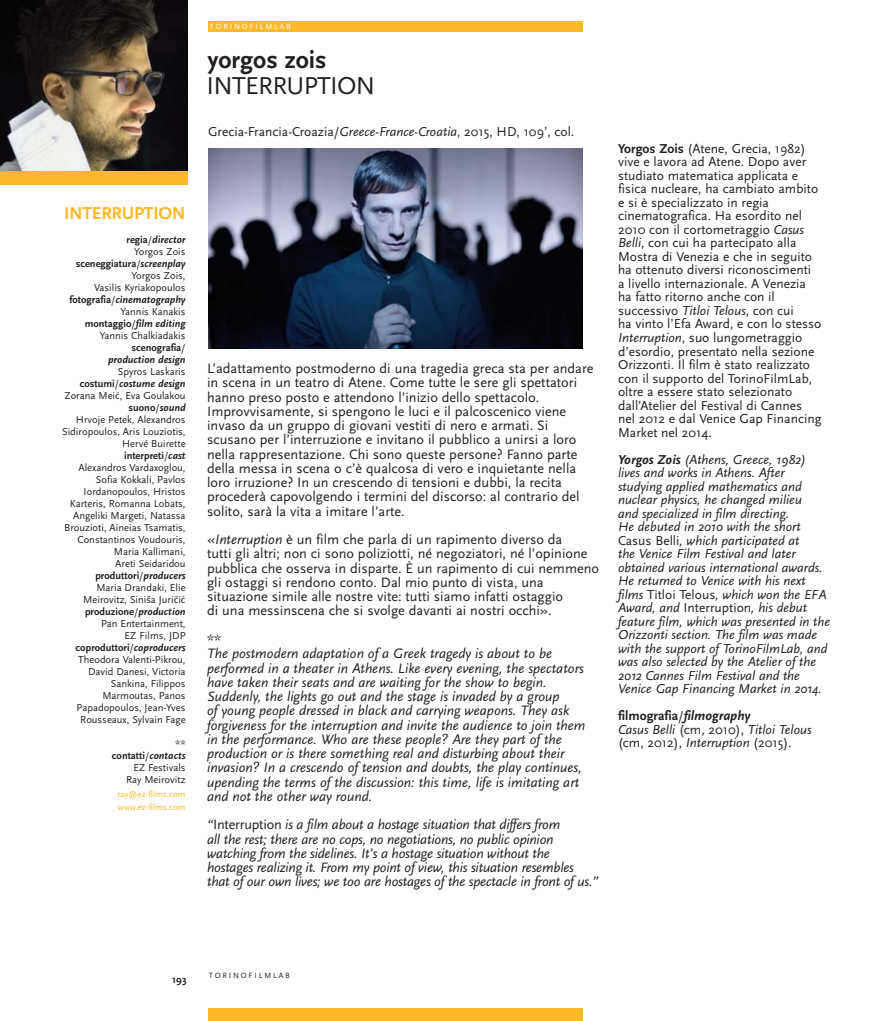
<style>
.page{position:relative;width:893px;height:1021px;background:#fff}
.page>*{position:absolute;margin:0;border:0;box-sizing:border-box;transform-origin:0 0}
.t1{font:25.5px "Scala Sans";letter-spacing:-.03em;color:#231f20}
.t2{font:700 25.5px "Scala Sans";color:#231f20}
.t3{font:700 18px "Scala Sans";letter-spacing:-.015em;color:#fdb82a}
.t4{font:14.25px/14.2px "Scala Sans";color:#231f20}
.t5{font:italic 14.25px/14.2px "Scala Sans";color:#231f20}
.t6{font:13.5px/13.5px "Scala Sans";color:#231f20}
.t7{font:italic 13.5px/13.5px "Scala Sans";color:#231f20}
.t8{font:10.5px/12px "Scala Sans";color:#231f20;text-align:right}
.t9{font:700 10.5px "Scala Sans";color:#231f20}
.t10{font:9px/13.5px "Scala Sans";color:#fdb82a}
.t11{font:7.8px "Scala Sans";letter-spacing:.23em;color:#fff}
.t12{font:7.8px "Scala Sans";letter-spacing:.23em;color:#231f20}
.s1{font-weight:700}
.s2{font-weight:700;font-style:italic}
.s3{font-family:"Lucida Grande";font-size:9px}
.s4{font-family:"Candara"}
.s5{font-style:italic}
.s6{font-style:normal}
.s7{font-weight:700;font-style:normal}
</style>
<div class="page">
<div style="left:208px;top:1008px;width:375px;height:12px;background:#fdb82a"></div>
<div style="left:208px;top:21px;width:375px;height:11px;background:#fdb82a"></div>
<div style="left:0;top:171px;width:187px;height:14px;background:#fdb82a"></div>
<img style="left:0;top:0;width:187px;height:171px">
<img style="left:208px;top:148px;width:375px;height:200px">
<p class="t3" style="left:64px;top:206px;width:123px">INTERRUPTION</p>
<p class="t8" style="left:69px;top:234px;width:118px"><span class="s1">regia</span>/<span class="s2">director<br></span>Yorgos Zois <span class="s1">sceneggiatura</span>/<span class="s2">screenplay<br></span>Yorgos Zois,<br>Vasilis Kyriakopoulos <span class="s1">fotografia</span>/<span class="s2">cinematography<br></span>Yannis Kanakis <span class="s1">montaggio</span>/<span class="s2">film editing<br></span>Yannis Chalkiadakis <span class="s1">scenografia</span>/<br><span class="s2">production design</span></p>
<p class="t8" style="left:62px;top:366px;width:125px">Spyros Laskaris <span class="s1">costumi</span>/<span class="s2">costume design<br></span>Zorana Mei<span class="s3">ć</span>, Eva Goulakou <span class="s1">suono</span>/<span class="s2">sound<br></span>Hrvoje Petek, Alexandros<br>Sidiropoulos, Aris Louziotis,<br>Hervé Buirette <span class="s1">interpreti</span>/<span class="s2">cast<br></span>Alexandros Vardaxoglou,<br>Sofia Kokkali, Pavlos<br>Iordanopoulos, Hristos<br>Karteris, Romanna Lobats,<br>Angeliki Margeti, Natassa<br>Brouzioti, Aineias Tsamatis,<br>Constantinos Voudouris,<br>Maria Kallimani,<br>Areti Seidaridou <span class="s1">produttori</span>/<span class="s2">producers<br></span>Maria Drandaki, Elie<br>Meirovitz, Sini<span class="s4">š</span>a Juri<span class="s3">č</span>i<span class="s3">ć </span><span class="s1">produzione</span>/<span class="s2">production<br></span>Pan Entertainment,<br>EZ Films, JDP <span class="s1">coproduttori</span>/<span class="s2">coproducers<br></span>Theodora Valenti-Pikrou,<br>David Danesi, Victoria<br>Sankina, Filippos<br>Marmoutas, Panos<br>Papadopoulos, Jean-Yves<br>Rousseaux, Sylvain Fage</p>
<p class="t8" style="left:112px;top:738px;width:75px">** <span class="s1">contatti</span>/<span class="s2">contacts<br></span>EZ Festivals<br>Ray Meirovitz</p>
<p class="t10" style="left:118px;top:787px;width:70px">ray@ez-films.com www.ez-films.com</p>
<p class="t11" style="left:210px;top:23px;width:83px">TORINOFILMLAB</p>
<h1 class="t2" style="left:207px;top:49px;width:121px">yorgos zois</h1>
<h1 class="t1" style="left:207px;top:75px;width:170px">INTERRUPTION</h1>
<p class="t6" style="left:208px;top:126px;width:368px">Grecia-Francia-Croazia/<span class="s5">Greece-France-Croatia</span>, 2015, HD, 109’, col.</p>
<p class="t4" style="left:207px;top:362px;width:388px">L’adattamento postmoderno di una tragedia greca sta per andare in scena in un teatro di Atene. Come tutte le sere gli spettatori hanno preso posto e attendono l’inizio dello spettacolo.<br>Improvvisamente, si spengono le luci e il palcoscenico viene invaso da un gruppo di giovani vestiti di nero e armati. Si scusano per l’interruzione e invitano il pubblico a unirsi a loro nella rappresentazione. Chi sono queste persone? Fanno parte della messa in scena o c’è qualcosa di vero e inquietante nella loro irruzione? In un crescendo di tensioni e dubbi, la recita procederà capovolgendo i termini del discorso: al contrario del solito, sarà la vita a imitare l’arte.</p>
<p class="t4" style="left:207px;top:533px;width:393px">«<span class="s5">Interruption</span> è un film che parla di un rapimento diverso da<br>tutti gli altri; non ci sono poliziotti, né negoziatori, né l’opinione pubblica che osserva in disparte. È un rapimento di cui nemmeno gli ostaggi si rendono conto. Dal mio punto di vista, una situazione simile alle nostre vite: tutti siamo infatti ostaggio<br>di una messinscena che si svolge davanti ai nostri occhi».</p>
<p class="t4" style="left:207px;top:633px;width:16px">**</p>
<p class="t5" style="left:207px;top:647px;width:380px">The postmodern adaptation of a Greek tragedy is about to be performed in a theater in Athens. Like every evening, the spectators have taken their seats and are waiting for the show to begin.<br>Suddenly, the lights go out and the stage is invaded by a group<br>of young people dressed in black and carrying weapons. They ask forgiveness for the interruption and invite the audience to join them in the performance. Who are these people? Are they part of the production or is there something real and disturbing about their invasion? In a crescendo of tension and doubts, the play continues, upending the terms of the discussion: this time, life is imitating art and not the other way round.</p>
<p class="t5" style="left:207px;top:818px;width:393px">“<span class="s6">Interruption</span> is a film about a hostage situation that differs from<br>all the rest; there are no cops, no negotiations, no public opinion watching from the sidelines. It’s a hostage situation without the hostages realizing it. From my point of view, this situation resembles that of our own lives; we too are hostages of the spectacle in front of us.”</p>
<p class="t6" style="left:618px;top:143px;width:205px"><span class="s1">Yorgos Zois</span> (Atene, Grecia, 1982) vive e lavora ad Atene. Dopo aver studiato matematica applicata e fisica nucleare, ha cambiato ambito e si è specializzato in regia cinematografica. Ha esordito nel 2010 con il cortometraggio <span class="s5">Casus Belli</span>, con cui ha partecipato alla Mostra di Venezia e che in seguito ha ottenuto diversi riconoscimenti<br>a livello internazionale. A Venezia ha fatto ritorno anche con il successivo <span class="s5">Titloi Telous</span>, con cui<br>ha vinto l’Efa Award, e con lo stesso <span class="s5">Interruption</span>, suo lungometraggio d’esordio, presentato nella sezione Orizzonti. Il film è stato realizzato con il supporto del TorinoFilmLab, oltre a essere stato selezionato dall’Atelier del Festival di Cannes nel 2012 e dal Venice Gap Financing Market nel 2014.</p>
<p class="t7" style="left:618px;top:453px;width:214px"><span class="s1">Yorgos Zois</span> (Athens, Greece, 1982) lives and works in Athens. After studying applied mathematics and nuclear physics, he changed milieu<br>and specialized in film directing.<br>He debuted in 2010 with the short <span class="s6">Casus Belli</span>, which participated at<br>the Venice Film Festival and later obtained various international awards.<br>He returned to Venice with his next films <span class="s6">Titloi Telous</span>, which won the EFA Award, and <span class="s6">Interruption</span>, his debut feature film, which was presented in the Orizzonti section. The film was made with the support of TorinoFilmLab, and was also selected by the Atelier of the 2012 Cannes Film Festival and the Venice Gap Financing Market in 2014.</p>
<p class="t7" style="left:618px;top:710px;width:195px"><span class="s7">filmografia</span><span class="s6">/</span><span class="s1">filmography<br></span>Casus Belli <span class="s6">(cm, 2010),</span> Titloi Telous <span class="s6">(cm, 2012),</span> Interruption <span class="s6">(2015).</span></p>
<p class="t9" style="left:172px;top:974px;width:16px">193</p>
<p class="t12" style="left:209px;top:972px;width:83px">TORINOFILMLAB</p>
</div>
